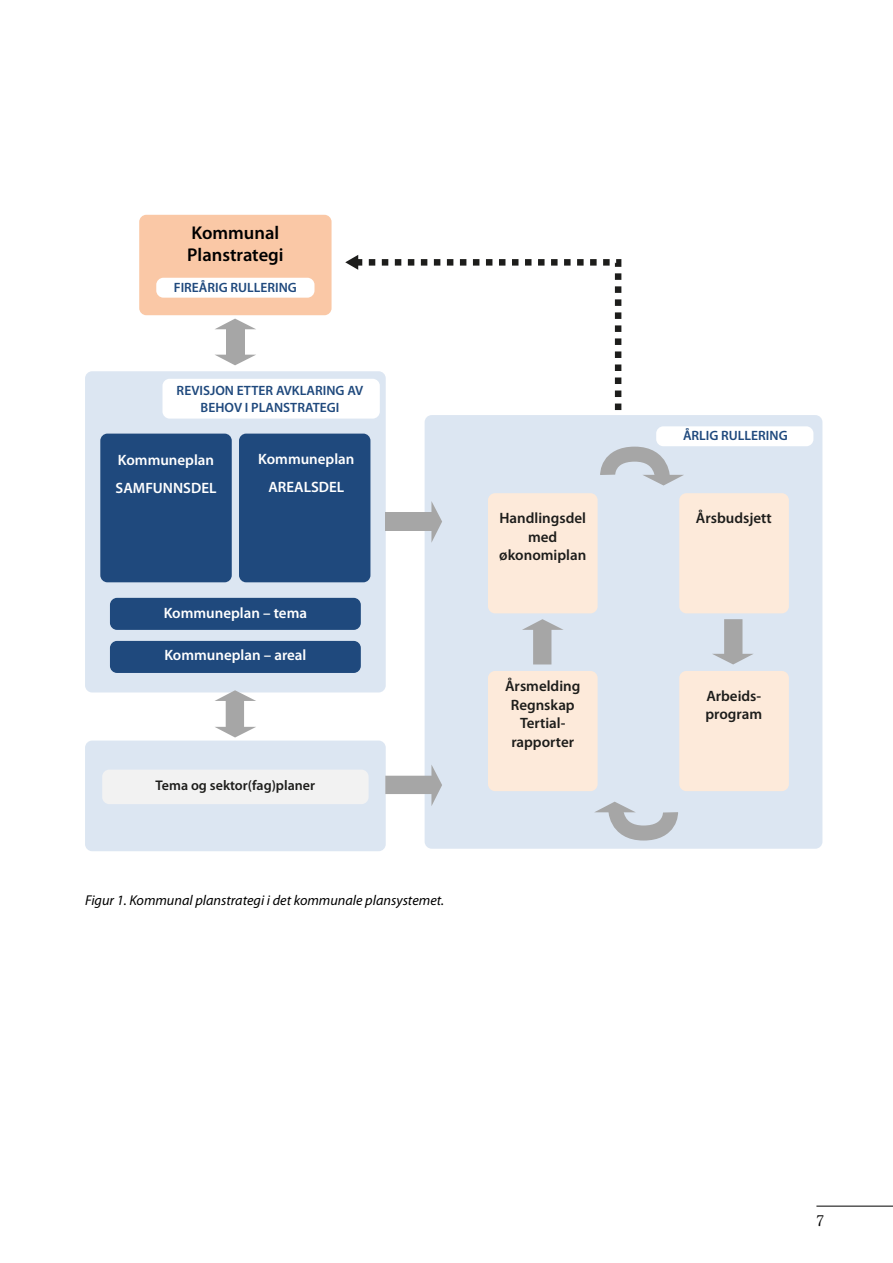
<style>
.page{position:relative;width:893px;height:1263px;background:#fff}
.page>*{position:absolute;margin:0;border:0;box-sizing:border-box;transform-origin:0 0}
.t1{font:600 18.6px/22.2px "Myriad Pro";color:#000}
.t2{font:600 15px/18.5px "Myriad Pro";color:#1d1d1b;text-align:center}
.t3{font:600 15px/28px "Myriad Pro";color:#fff}
.t4{font:15px "Century Old Style";color:#000}
.t5{font:italic 14.25px "Myriad Pro";color:#000}
.t6{font:600 13.95px "Myriad Pro";color:#1d1d1b}
.t7{font:600 13.5px/16.2px "Myriad Pro";color:#1f497d;text-align:center}
</style>
<div class="page">
<hr style="left:816px;top:1206px;width:77px;height:1px;background:#000">
<div style="left:425px;top:415px;width:397px;height:434px;background:#dce6f2;border-radius:7px"></div>
<div style="left:656px;top:426px;width:157px;height:20px;background:#fff;border-radius:7px"></div>
<div style="left:85px;top:371px;width:301px;height:321px;background:#dce6f2;border-radius:7px"></div>
<div style="left:139px;top:215px;width:193px;height:100px;background:#fac8a6;border-radius:7px"></div>
<div style="left:85px;top:740px;width:301px;height:111px;background:#dce6f2;border-radius:7px"></div>
<div style="left:110px;top:598px;width:251px;height:32px;background:#1f497d;border-radius:7px"></div>
<div style="left:110px;top:641px;width:251px;height:32px;background:#1f497d;border-radius:7px"></div>
<div style="left:102px;top:770px;width:267px;height:34px;background:#f2f2f2;border-radius:7px"></div>
<div style="left:162px;top:379px;width:218px;height:40px;background:#fff;border-radius:7px"></div>
<div style="left:156px;top:278px;width:158px;height:20px;background:#fff;border-radius:7px"></div>
<div style="left:679px;top:493px;width:110px;height:120px;background:#fdeada;border-radius:7px"></div>
<div style="left:488px;top:493px;width:110px;height:120px;background:#fdeada;border-radius:7px"></div>
<div style="left:488px;top:671px;width:110px;height:120px;background:#fdeada;border-radius:7px"></div>
<div style="left:679px;top:671px;width:110px;height:120px;background:#fdeada;border-radius:7px"></div>
<svg style="left:349px;top:256px;width:273px;height:166px"></svg>
<svg style="left:345px;top:255px;width:13px;height:15px"></svg>
<div style="left:100px;top:434px;width:132px;height:148px;background:#1f497d;border-radius:7px"></div>
<div style="left:239px;top:434px;width:131px;height:148px;background:#1f497d;border-radius:7px"></div>
<div style="left:226px;top:329px;width:19px;height:26px;background:#a6a6a6"></div>
<svg style="left:215px;top:319px;width:41px;height:10px"></svg>
<svg style="left:215px;top:355px;width:40px;height:10px"></svg>
<svg style="left:215px;top:690px;width:41px;height:47px"></svg>
<div style="left:385px;top:512px;width:47px;height:19px;background:#a6a6a6"></div>
<svg style="left:431px;top:501px;width:11px;height:42px"></svg>
<svg style="left:385px;top:764px;width:57px;height:42px"></svg>
<svg style="left:522px;top:619px;width:41px;height:45px"></svg>
<svg style="left:712px;top:619px;width:41px;height:45px"></svg>
<svg style="left:593px;top:440px;width:91px;height:54px"></svg>
<svg style="left:594px;top:801px;width:84px;height:40px"></svg>
<p class="t1" style="left:187px;top:222px;width:98px">Kommunal<br>Planstrategi</p>
<p class="t7" style="left:174px;top:279px;width:125px">FIREÅRIG RULLERING</p>
<p class="t7" style="left:177px;top:383px;width:188px">REVISJON ETTER AVKLARING AV<br>BEHOV I PLANSTRATEGI</p>
<p class="t3" style="left:116px;top:446px;width:102px">Kommuneplan<br>SAMFUNNSDEL</p>
<p class="t3" style="left:258px;top:445px;width:98px;text-align:center">Kommuneplan<br>AREALSDEL</p>
<p class="t3" style="left:164px;top:599px;width:145px">Kommuneplan – tema</p>
<p class="t3" style="left:164px;top:642px;width:144px">Kommuneplan – areal</p>
<p class="t6" style="left:156px;top:777px;width:161px">Tema og sektor(fag)planer</p>
<p class="t5" style="left:85px;top:892px;width:359px">Figur 1. Kommunal planstrategi i det kommunale plansystemet.</p>
<p class="t7" style="left:683px;top:428px;width:106px">ÅRLIG RULLERING</p>
<p class="t2" style="left:499px;top:509px;width:88px">Handlingsdel med økonomiplan</p>
<p class="t2" style="left:696px;top:509px;width:77px">Årsbudsjett</p>
<p class="t2" style="left:505px;top:677px;width:77px">Årsmelding<br>Regnskap<br>Tertial&shy;rapporter</p>
<p class="t2" style="left:705px;top:687px;width:58px;text-align:left">Arbeids&shy;program</p>
<p class="t4" style="left:816px;top:1211px;width:9px">7</p>
</div>
